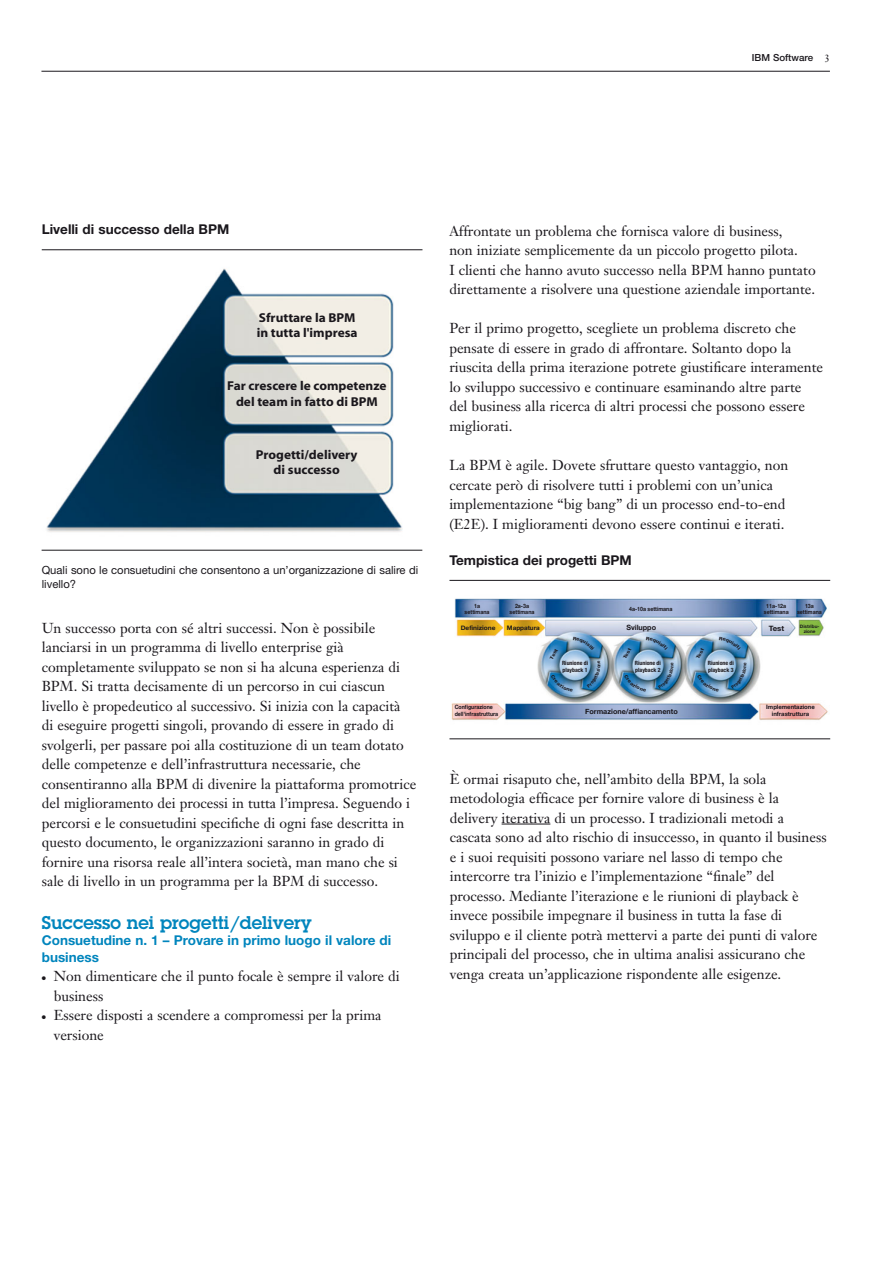
<style>
.page{position:relative;width:893px;height:1263px;background:#fff}
.page>*{position:absolute;margin:0;border:0;box-sizing:border-box;transform-origin:0 0}
.t1{font:600 18px "Lubalin Graph Std";color:#0085bd}
.t2{font:14.25px/19.5px "Janson Text";color:#1a171c}
.t3{font:700 13.5px/16.5px "Helvetica Neue";color:#0085bd}
.t4{font:700 13.5px "Helvetica Neue";color:#1a171c}
.t5{font:700 12.9px/15.5px "Myriad";color:#1a171c;text-align:center;scale:1.04 1}
.t6{font:11.25px/14.2px "Helvetica Neue";color:#1a171c}
.t7{font:500 9.75px "Helvetica Neue";color:#1a171c}
.t8{font:700 7.5px "Helvetica Neue";color:#1a171c;scale:1.05 1}
.t9{font:700 7.2px "Helvetica Neue";color:#1a171c}
.t10{font:700 6.3px "Helvetica Neue";color:#1a171c;scale:1.05 1}
.t11{font:700 6.3px "Helvetica Neue";color:#1a171c}
.t12{font:700 6px/6.8px "Helvetica Neue";color:#1a171c;text-align:center}
.t13{font:700 5.85px/6.1px "Helvetica Neue";color:#1a171c;text-align:center;scale:.9 1}
.t14{font:700 condensed 5.85px/7.1px "Helvetica Neue";color:#1a171c}
.t15{font:700 4.65px/4.9px "Helvetica Neue";color:#1a171c;text-align:center}
.t16{font:700 condensed 4.65px "Helvetica Neue";color:#1a171c;scale:1.49 1}
.t17{font:700 condensed 4.65px "Helvetica Neue";color:#1a171c;scale:1.15 1}
.s1{font-family:"Janson Text";font-weight:400;font-size:10.5px}
</style>
<div class="page">
<hr style="left:41px;top:71px;width:789px;height:1px;background:#1a171c">
<hr style="left:42px;top:249px;width:380px;height:1px;background:#1a171c">
<hr style="left:42px;top:550px;width:380px;height:1px;background:#1a171c">
<hr style="left:449px;top:580px;width:381px;height:1px;background:#1a171c">
<hr style="left:449px;top:738px;width:381px;height:1px;background:#1a171c">
<hr style="left:502px;top:824px;width:48px;height:1px;background:#1a171c">
<img style="left:46px;top:268px;width:357px;height:264px">
<img style="left:451px;top:598px;width:377px;height:122px">
<svg style="left:573px;top:637px;width:22px;height:13px"></svg>
<svg style="left:551px;top:675px;width:22px;height:17px"></svg>
<svg style="left:587px;top:660px;width:13px;height:27px"></svg>
<svg style="left:646px;top:636px;width:22px;height:14px"></svg>
<svg style="left:624px;top:674px;width:22px;height:18px"></svg>
<svg style="left:658px;top:665px;width:16px;height:24px"></svg>
<svg style="left:719px;top:636px;width:22px;height:14px"></svg>
<svg style="left:697px;top:674px;width:22px;height:18px"></svg>
<svg style="left:731px;top:665px;width:15px;height:24px"></svg>
<h2 class="t7" style="left:752px;top:54px;width:80px">IBM Software <span class="s1">3</span></h2>
<h2 class="t4" style="left:42px;top:225px;width:189px">Livelli di successo della BPM</h2>
<p class="t5" style="left:257px;top:311px;width:99px;text-align:left">Sfruttare la BPM in tutta l'impresa</p>
<p class="t5" style="left:227px;top:379px;width:155px">Far crescere le competenze del team in fatto di BPM</p>
<p class="t5" style="left:256px;top:448px;width:99px">Progetti/delivery di successo</p>
<p class="t6" style="left:42px;top:564px;width:378px">Quali sono le consuetudini che consentono a un’organizzazione di salire di livello?</p>
<p class="t2" style="left:42px;top:619px;width:376px">Un successo porta con sé altri successi. Non è possibile lanciarsi in un programma di livello enterprise già completamente sviluppato se non si ha alcuna esperienza di BPM. Si tratta decisamente di un percorso in cui ciascun livello è propedeutico al successivo. Si inizia con la capacità<br>di eseguire progetti singoli, provando di essere in grado di svolgerli, per passare poi alla costituzione di un team dotato delle competenze e dell’infrastruttura necessarie, che consentiranno alla BPM di divenire la piattaforma promotrice del miglioramento dei processi in tutta l’impresa. Seguendo i percorsi e le consuetudini specifiche di ogni fase descritta in questo documento, le organizzazioni saranno in grado di fornire una risorsa reale all’intera società, man mano che si sale di livello in un programma per la BPM di successo.</p>
<h2 class="t1" style="left:42px;top:916px;width:272px">Successo nei progetti/delivery</h2>
<h3 class="t3" style="left:42px;top:933px;width:351px">Consuetudine n. 1 – Provare in primo luogo il valore di business</h3>
<p class="t2" style="left:54px;top:968px;width:348px;text-indent:-12px">● Non dimenticare che il punto focale è sempre il valore di business</p>
<p class="t2" style="left:54px;top:1007px;width:329px;text-indent:-12px">● Essere disposti a scendere a compromessi per la prima versione</p>
<p class="t2" style="left:449px;top:222px;width:368px">Affrontate un problema che fornisca valore di business,<br>non iniziate semplicemente da un piccolo progetto pilota.<br>I clienti che hanno avuto successo nella BPM hanno puntato direttamente a risolvere una questione aziendale importante.</p>
<p class="t2" style="left:449px;top:320px;width:375px">Per il primo progetto, scegliete un problema discreto che pensate di essere in grado di affrontare. Soltanto dopo la riuscita della prima iterazione potrete giustificare interamente lo sviluppo successivo e continuare esaminando altre parte<br>del business alla ricerca di altri processi che possono essere migliorati.</p>
<p class="t2" style="left:449px;top:457px;width:340px">La BPM è agile. Dovete sfruttare questo vantaggio, non cercate però di risolvere tutti i problemi con un’unica implementazione “big bang” di un processo end-to-end (E2E). I miglioramenti devono essere continui e iterati.</p>
<h3 class="t4" style="left:449px;top:555px;width:184px">Tempistica dei progetti BPM</h3>
<p class="t13" style="left:510px;top:602px;width:29px">2a-3a settimana</p>
<p class="t13" style="left:629px;top:606px;width:50px">4a-10a settimana</p>
<p class="t13" style="left:764px;top:602px;width:29px">11a-12a settimana</p>
<p class="t13" style="left:797px;top:602px;width:29px">13a settimana</p>
<p class="t16" style="left:550px;top:658px;width:9px;rotate:-61deg">Test</p>
<p class="t17" style="left:597px;top:665px;width:4px;rotate:-90deg">n</p>
<p class="t13" style="left:465px;top:602px;width:29px">1a settimana</p>
<p class="t10" style="left:461px;top:624px;width:35px">Definizione</p>
<p class="t11" style="left:507px;top:624px;width:34px">Mappatura</p>
<p class="t8" style="left:769px;top:623px;width:16px">Test</p>
<p class="t15" style="left:800px;top:624px;width:21px">Distribu&shy;zione</p>
<p class="t9" style="left:626px;top:623px;width:31px">Sviluppo</p>
<p class="t16" style="left:623px;top:658px;width:9px;rotate:-61deg">Test</p>
<p class="t16" style="left:696px;top:658px;width:9px;rotate:-61deg">Test</p>
<p class="t14" style="left:562px;top:660px;width:28px">Riunione di playback 1</p>
<p class="t14" style="left:635px;top:660px;width:28px">Riunione di playback 2</p>
<p class="t14" style="left:708px;top:660px;width:28px">Riunione di playback 3</p>
<p class="t17" style="left:670px;top:665px;width:4px;rotate:-90deg">e</p>
<p class="t17" style="left:743px;top:665px;width:4px;rotate:-90deg">e</p>
<p class="t13" style="left:455px;top:704px;width:50px;line-height:6.6px;text-align:left">Configurazione dell'infrastruttura</p>
<p class="t12" style="left:766px;top:703px;width:50px">Implementazione infrastruttura</p>
<p class="t9" style="left:585px;top:707px;width:94px">Formazione/affiancamento</p>
<p class="t2" style="left:450px;top:770px;width:378px">È ormai risaputo che, nell’ambito della BPM, la sola metodologia efficace per fornire valore di business è la delivery iterativa di un processo. I tradizionali metodi a cascata sono ad alto rischio di insuccesso, in quanto il business e i suoi requisiti possono variare nel lasso di tempo che intercorre tra l’inizio e l’implementazione “finale” del processo. Mediante l’iterazione e le riunioni di playback è invece possibile impegnare il business in tutta la fase di sviluppo e il cliente potrà mettervi a parte dei punti di valore principali del processo, che in ultima analisi assicurano che venga creata un’applicazione rispondente alle esigenze.</p>
</div>
